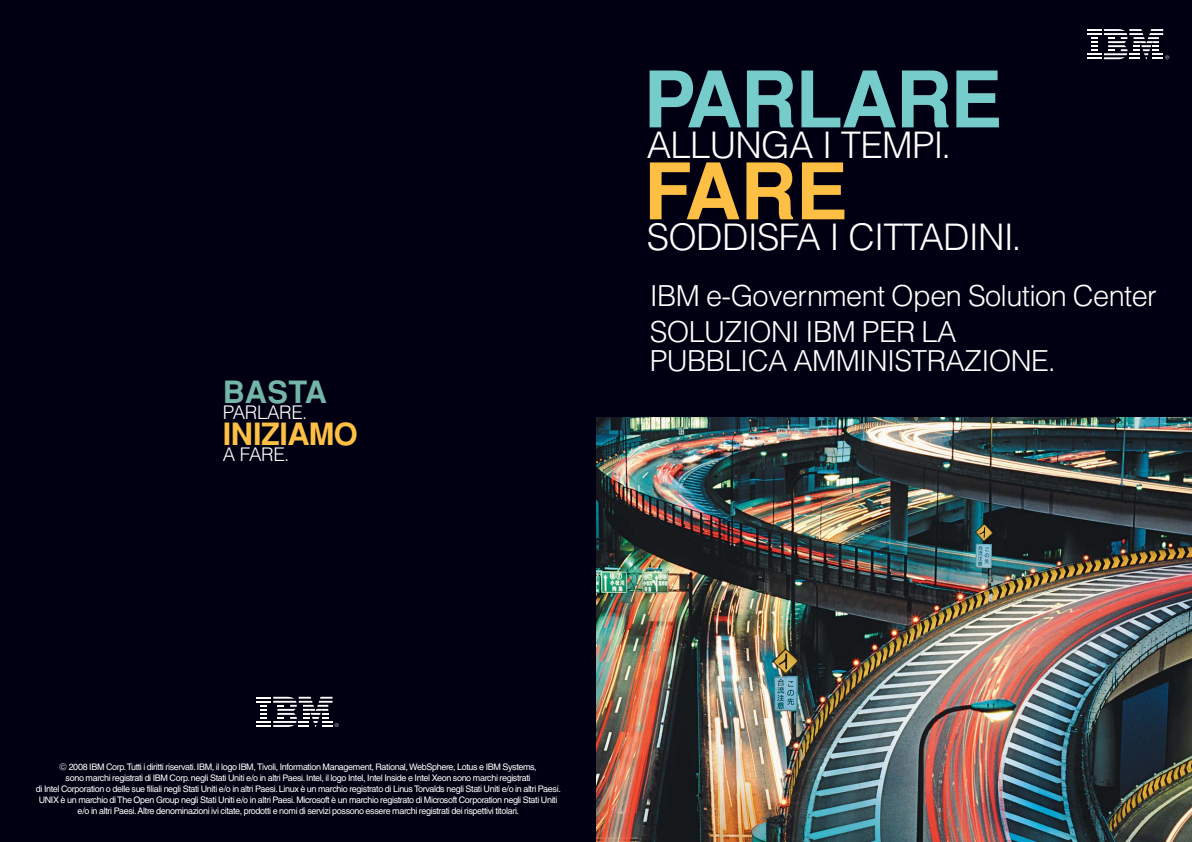
<style>
.page{position:relative;width:1192px;height:842px;background:#fff}
.page>*{position:absolute;margin:0;border:0;box-sizing:border-box;transform-origin:0 0}
.t1{font:700 78px "IBM Helvetica 2004";letter-spacing:-.025em;color:#76cccb}
.t2{font:700 78px "IBM Helvetica 2004";color:#febf45}
.t3{font:300 36.6px "IBM Helvetica 2004";letter-spacing:-.02em;color:#fff}
.t4{font:700 30.8px "IBM Helvetica 2004";letter-spacing:-.02em;color:#febf45}
.t5{font:700 30.8px "IBM Helvetica 2004";color:#73b5a7}
.t6{font:300 29px/36px "IBM Helvetica 2004";letter-spacing:-.02em;color:#fff}
.t7{font:300 18.8px "IBM Helvetica 2004";letter-spacing:-.02em;color:#fff}
.t8{font:9px/10.8px "IBM Helvetica 2004";letter-spacing:-.04em;color:#fff;text-align:center}
</style>
<div class="page">
<img style="left:0;top:0;width:1191px;height:841px">
<h3 class="t5" style="left:223px;top:380px;width:106px">BASTA</h3>
<h3 class="t7" style="left:223px;top:405px;width:86px">PARLARE.</h3>
<h3 class="t4" style="left:223px;top:422px;width:136px">INIZIAMO</h3>
<h3 class="t7" style="left:223px;top:447px;width:68px">A FARE.</h3>
<h1 class="t1" style="left:643px;top:70px;width:360px">PARLARE</h1>
<h2 class="t3" style="left:647px;top:132px;width:306px">ALLUNGA I TEMPI.</h2>
<h1 class="t2" style="left:644px;top:162px;width:205px">FARE</h1>
<h2 class="t3" style="left:647px;top:223px;width:376px">SODDISFA I CITTADINI.</h2>
<h3 class="t6" style="left:649px;top:280px;width:508px">IBM e-Government Open Solution Center<br>SOLUZIONI IBM PER LA</h3>
<h3 class="t6" style="left:649px;top:345px;width:407px">PUBBLICA AMMINISTRAZIONE.</h3>
<p class="t8" style="left:36px;top:762px;width:526px">© 2008 IBM Corp.Tutti i diritti riservati. IBM, il logo IBM, Tivoli, Information Management, Rational, WebSphere, Lotus e IBM Systems,<br>sono marchi registrati di IBM Corp. negli Stati Uniti e/o in altri Paesi. Intel, il logo Intel, Intel Inside e Intel Xeon sono marchi registrati<br>di Intel Corporation o delle sue filiali negli Stati Uniti e/o in altri Paesi. Linux è un marchio registrato di Linus Torvalds negli Stati Uniti e/o in altri Paesi.<br>UNIX è un marchio di The Open Group negli Stati Uniti e/o in altri Paesi. Microsoft è un marchio registrato di Microsoft Corporation negli Stati Uniti e/o in altri Paesi. Altre denominazioni ivi citate, prodotti e nomi di servizi possono essere marchi registrati dei rispettivi titolari.</p>
</div>
